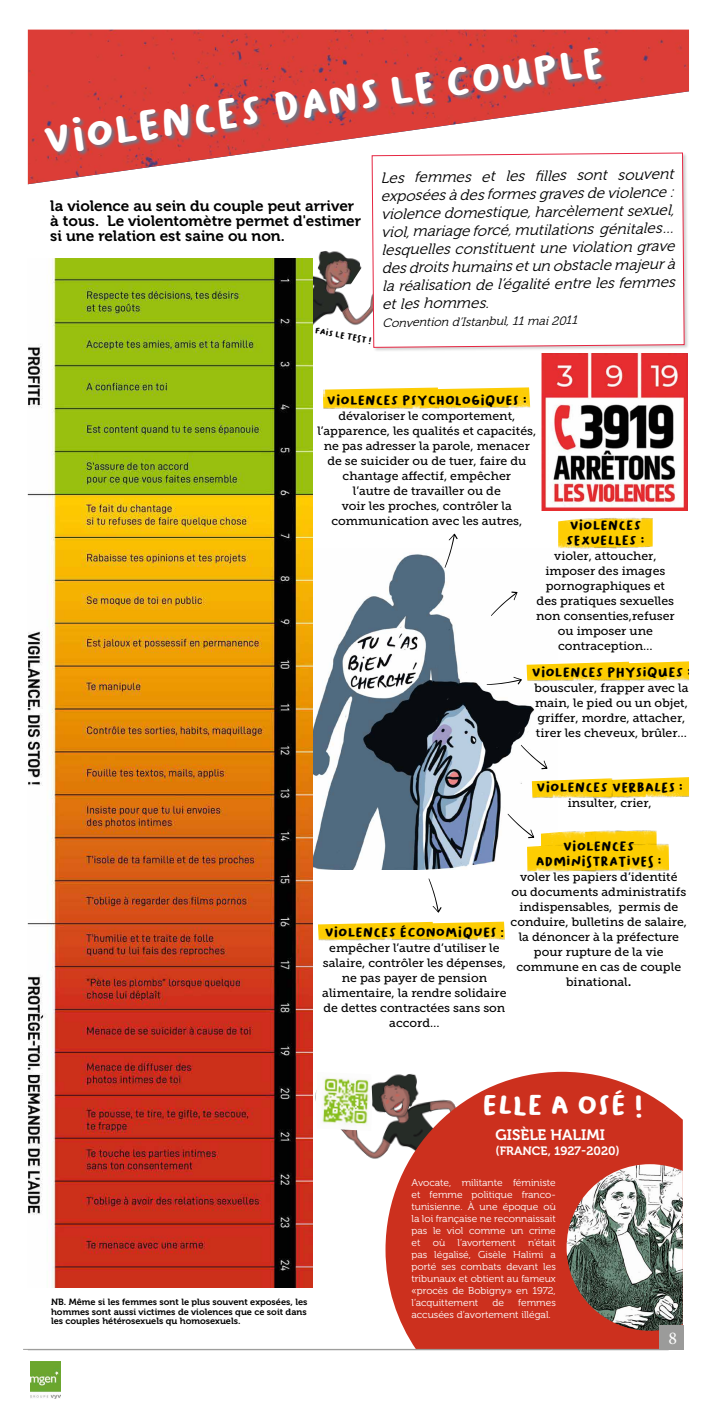
<style>
.page{position:relative;width:709px;height:1418px;background:#fff}
.page>*{position:absolute;margin:0;border:0;box-sizing:border-box;transform-origin:0 0}
.t1{font:42.5px "Bakso Sapi";color:#fff}
.t2{font:28.6px "Bakso Sapi";color:#fff}
.t3{font:18px "Minion Pro";color:#fff}
.t4{font:italic 15px/17.9px "Museo 300";color:#000;text-align:justify}
.t5{font:15px/15px "Museo 700";color:#000}
.t6{font:15px "Museo 700";letter-spacing:-.005em;color:#fff}
.t7{font:13.5px/15px "Bakso Sapi";color:#000}
.t8{font:12px/15px "Museo Slab 500";color:#000;text-align:center}
.t9{font:italic 12px "Museo 300";color:#000}
.t10{font:12px "Museo 700";letter-spacing:-.01em;color:#fff}
.t11{font:10px/12px "Museo 300";color:#fff;text-align:justify}
.t12{font:9px/9px "Museo 700";color:#000;text-align:justify}
.t13{font:8.85px "Bakso Sapi";color:#000}
.s1{font-family:"Museo 700";font-size:13.5px}
.s2{font-family:"Museo 700"}
</style>
<div class="page">
<img style="left:23px;top:29px;width:666px;height:1350px">
<img style="left:541px;top:353px;width:146px;height:157px">
<div style="left:659px;top:1324px;width:25px;height:25px;background:#9b9b9a"></div>
<hr style="left:23px;top:1348px;width:645px;height:1px;background:#9b9b9a">
<img style="left:31px;top:1361px;width:29px;height:37px">
<h1 class="t1" style="left:40px;top:116px;width:569px;rotate:-8deg">VIOLENCES DANS LE COUPLE</h1>
<p class="t5" style="left:50px;top:198px;width:312px">la violence au sein du couple peut arriver à tous. Le violentomètre permet d'estimer si une relation est saine ou non.</p>
<p class="t13" style="left:316px;top:325px;width:59px;rotate:11deg">FAIS LE TEST !</p>
<p class="t4" style="left:380px;top:170px;width:295px;rotate:-1deg">Les femmes et les fi lles sont souvent exposées à des formes graves de violence : violence domestique, harcèlement sexuel, viol, mariage forcé, mutilations génitales… lesquelles constituent une violation grave des droits humains et un obstacle majeur à la réalisation de l’égalité entre les femmes et les hommes.</p>
<p class="t9" style="left:382px;top:317px;width:196px;rotate:-1deg">Convention d’Istanbul, 11 mai 2011</p>
<p class="t7" style="left:326px;top:393px;width:202px">VIOLENCES PSYCHOLOGIQUES :</p>
<p class="t8" style="left:317px;top:409px;width:220px">dévaloriser le comportement, l’apparence, les qualités et capacités, ne pas adresser la parole, menacer de se suicider ou de tuer, faire du chantage affectif, empêcher<br>l’autre de travailler ou de<br>voir les proches, contrôler la communication avec les autres,</p>
<p class="t7" style="left:566px;top:518px;width:80px">VIOLENCES<br>SEXUELLES :</p>
<p class="t8" style="left:536px;top:549px;width:140px">violer, attoucher, imposer des images pornographiques et des pratiques sexuelles non consenties,refuser ou imposer une contraception…</p>
<p class="t7" style="left:531px;top:664px;width:161px">VIOLENCES PHYSIQUES :</p>
<p class="t8" style="left:534px;top:680px;width:155px;text-align:left">bousculer, frapper avec la main, le pied ou un objet, griffer, mordre, attacher, tirer les cheveux, brûler…</p>
<p class="t7" style="left:536px;top:780px;width:148px">VIOLENCES VERBALES :</p>
<p class="t8" style="left:567px;top:795px;width:86px">insulter, crier,</p>
<p class="t7" style="left:536px;top:839px;width:127px;text-align:center">VIOLENCES<br>ADMINISTRATIVES :</p>
<p class="t8" style="left:510px;top:869px;width:178px">voler les papiers d’identité<br>ou documents administratifs indispensables, permis de conduire, bulletins de salaire, la dénoncer à la préfecture pour rupture de la vie commune en cas de couple binational<span class="s1">.</span></p>
<p class="t7" style="left:324px;top:924px;width:182px">VIOLENCES ÉCONOMIQUES <span class="s2">:</span></p>
<p class="t8" style="left:322px;top:940px;width:186px">empêcher l’autre d’utiliser le salaire, contrôler les dépenses, ne pas payer de pension alimentaire, la rendre solidaire de dettes contractées sans son accord…</p>
<p class="t12" style="left:51px;top:1297px;width:258px">NB. Même si les femmes sont le plus souvent exposées, les hommes sont aussi victimes de violences que ce soit dans les couples hétérosexuels qu homosexuels.</p>
<h2 class="t2" style="left:482px;top:1088px;width:163px">ELLE A OSÉ !</h2>
<p class="t6" style="left:495px;top:1126px;width:111px">GISÈLE HALIMI</p>
<p class="t10" style="left:495px;top:1144px;width:126px">(FRANCE, 1927-2020)</p>
<p class="t11" style="left:411px;top:1176px;width:146px">Avocate, militante féministe et femme politique franco&shy;tunisienne. À une époque où la loi française ne reconnaissait pas le viol comme un crime et où l’avortement n’était pas légalisé, Gisèle Halimi a porté ses combats devant les tribunaux et obtient au fameux «procès de Bobigny» en 1972, l’acquittement</p>
<p class="t11" style="left:411px;top:1296px;width:146px;text-indent:107px">femmes accusées d’avortement illégal.</p>
<p class="t11" style="left:492px;top:1296px;width:13px">de</p>
<h3 class="t3" style="left:668px;top:1325px;width:10px">8</h3>
<h3 class="t3" style="left:668px;top:1334px;width:10px">3</h3>
<h3 class="t3" style="left:668px;top:1334px;width:10px">5</h3>
</div>
